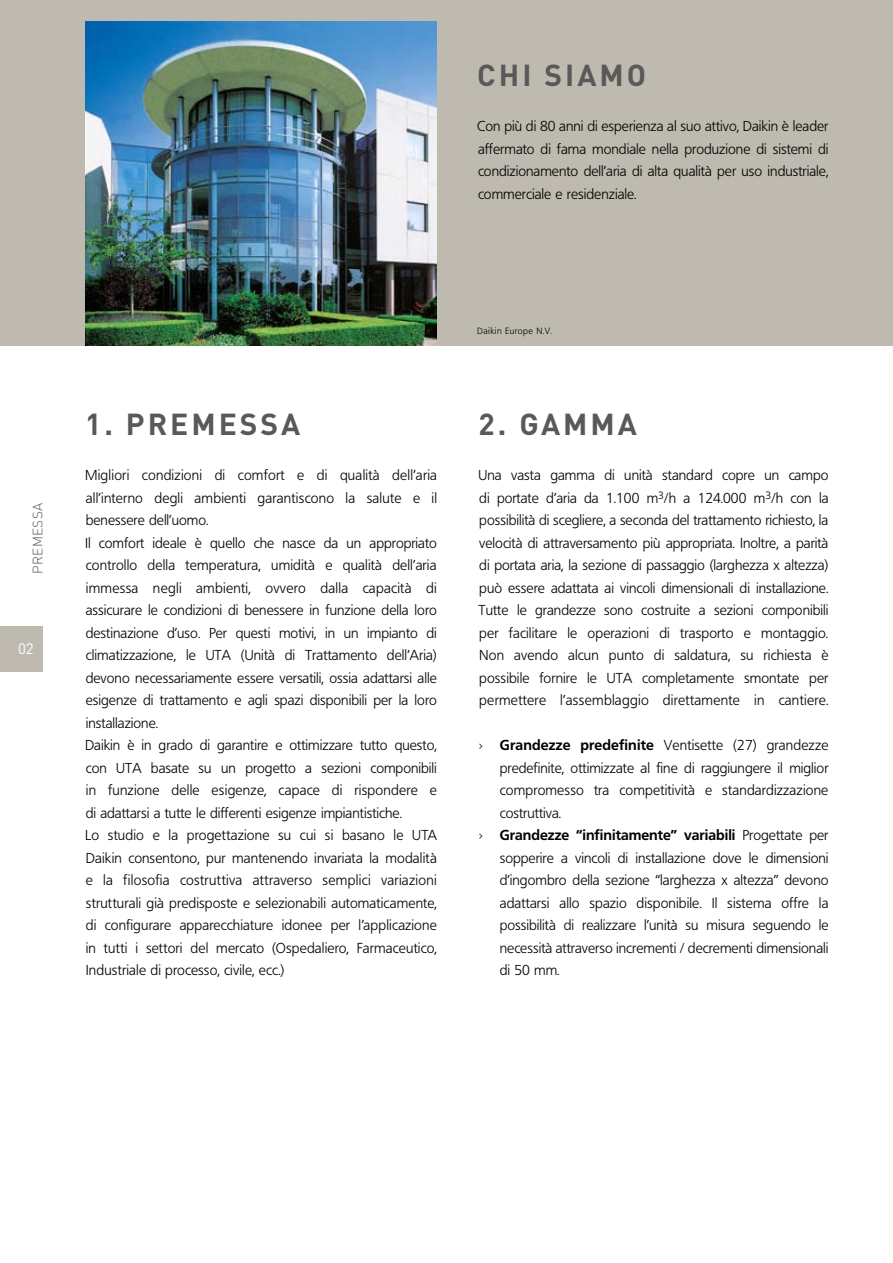
<style>
.page{position:relative;width:893px;height:1263px;background:#fff}
.page>*{position:absolute;margin:0;border:0;box-sizing:border-box;transform-origin:0 0}
.t1{font:700 30px "DIN";letter-spacing:.1em;color:#595959}
.t2{font:15px "DIN";color:#fff}
.t3{font:300 14.25px/22.5px "Frutiger BSK45";letter-spacing:.005em;color:#000;text-align:justify}
.t4{font:700 14.25px "Frutiger BSK65";color:#000}
.t5{font:300 13.5px "DIN";letter-spacing:.025em;color:#595959}
.t6{font:300 9px "Frutiger BSK45";letter-spacing:.05em;color:#000}
.s1{font-family:"DIN"}
.s2{font-family:"Frutiger BSK65";font-weight:700}
.s3{font-family:"DIN";font-weight:300}
.s4{font-family:"Frutiger BSK45";font-weight:300}
</style>
<div class="page">
<div style="left:0;top:0;width:893px;height:345px;background:#bfbab0"></div>
<img style="left:85px;top:22px;width:352px;height:323px">
<div style="left:0;top:626px;width:43px;height:45px;background:#bfbab0"></div>
<h1 class="t1" style="left:477px;top:55px;width:109px">CHI SIAMO</h1>
<p class="t3" style="left:477px;top:115px;width:353px">Con più di 80 anni di esperienza al suo attivo, Daikin è leader affermato di fama mondiale nella produzione di sistemi di condizionamento dell’aria di alta qualità per uso industriale, commerciale e residenziale.</p>
<p class="t5" style="left:29px;top:574px;width:72px;rotate:-90deg">pr emessa</p>
<p class="t2" style="left:18px;top:640px;width:17px">02</p>
<h1 class="t1" style="left:85px;top:404px;width:85px">1. PREME</h1>
<h1 class="t1" style="left:240px;top:404px;width:62px">SSA</h1>
<p class="t3" style="left:85px;top:464px;width:354px;text-align:left">Migliori condizioni di comfort e di qualità dell’aria all’interno degli ambienti garantiscono la salute e il benessere dell’uomo.<br>Il comfort ideale è quello che nasce da un appropriato controllo della temperatura, umidità e qualità dell’aria immessa negli ambienti, ovvero dalla capacità di assicurare le condizioni di benessere in funzione della loro destinazione d’uso. Per questi motivi, in un impianto di climatizzazione, le UTA (Unità di Trattamento dell’Aria) devono necessariamente essere versatili, ossia adattarsi alle esigenze di trattamento e agli spazi disponibili per la loro installazione.<br>Daikin è in grado di garantire e ottimizzare tutto questo, con UTA basate su un progetto a sezioni componibili in funzione delle esigenze, capace di rispondere e di adattarsi a tutte le differenti esigenze impiantistiche.<br>Lo studio e la progettazione su cui si basano le UTA Daikin consentono, pur mantenendo invariata la modalità e la filosofia costruttiva attraverso semplici variazioni strutturali già predisposte e selezionabili automaticamente, di configurare apparecchiature idonee per l’applicazione in tutti i settori del mercato (Ospedaliero, Farmaceutico, Industriale di processo, civile, ecc.)</p>
<p class="t6" style="left:477px;top:325px;width:76px">Daikin Europe N.V.</p>
<h1 class="t1" style="left:478px;top:404px;width:88px">2. GAMMA</h1>
<p class="t3" style="left:478px;top:464px;width:352px">Una vasta gamma di unità standard copre un campo di portate d’aria da 1.100 m<sup>3</sup>/h a 124.000 m<sup>3</sup>/h con la possibilità di scegliere, a seconda del trattamento richiesto, la velocità di attraversamento più appropriata. Inoltre, a parità di portata aria, la sezione di passaggio (larghezza x altezza) può essere adattata ai vincoli dimensionali di installazione.<br>Tutte le grandezze sono costruite a sezioni componibili per facilitare le operazioni di trasporto e montaggio.<br>Non avendo alcun punto di saldatura, su richiesta è possibile fornire le UTA completamente smontate per permettere l’assemblaggio direttamente in cantiere.</p>
<p class="t3" style="left:500px;top:734px;width:330px;text-indent:-21px"><span class="s1">›</span> <span class="s2">Grandezze predefinite</span> Ventisette (27) grandezze predefinite, ottimizzate al fine di raggiungere il miglior compromesso tra competitività e standardizzazione costruttiva.</p>
<p class="t4" style="left:478px;top:827px;width:351px"><span class="s3">›</span> Grandezze “infinitamente” variabili <span class="s4">Progettate per</span></p>
<p class="t3" style="left:500px;top:847px;width:330px">sopperire a vincoli di installazione dove le dimensioni d’ingombro della sezione “larghezza x altezza” devono adattarsi allo spazio disponibile. Il sistema offre la possibilità di realizzare l’unità su misura seguendo le necessità attraverso incrementi / decrementi dimensionali di 50 mm.</p>
</div>
